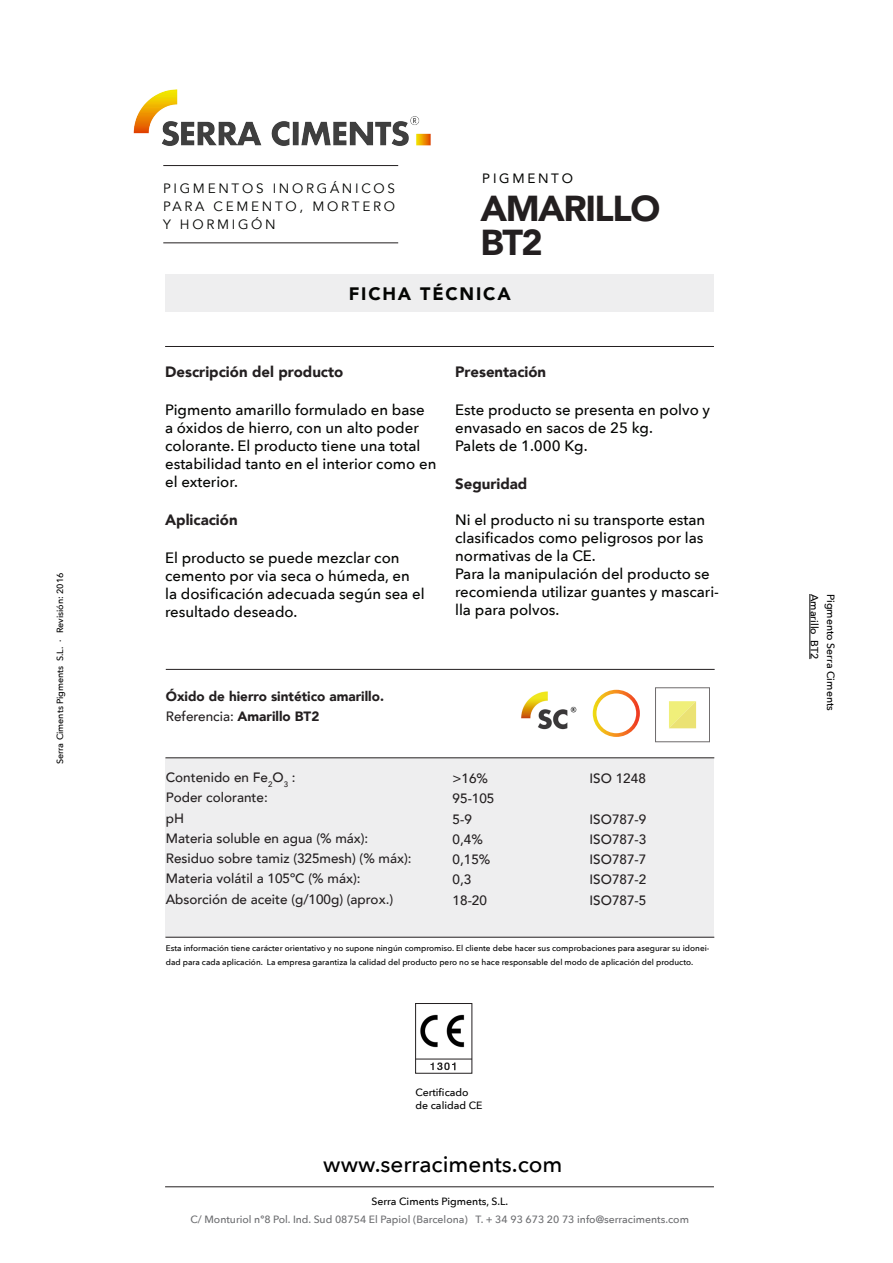
<style>
.page{position:relative;width:893px;height:1263px;background:#fff}
.page>*{position:absolute;margin:0;border:0;box-sizing:border-box;transform-origin:0 0}
.t1{font:900 36px "Avenir";letter-spacing:-.04em;color:#231f20}
.t2{font:500 22.5px "Avenir Next";color:#000}
.t3{font:900 18px "Avenir";letter-spacing:.1em;color:#040503}
.t4{font:500 15px/18px "Avenir Next";color:#040503}
.t5{font:900 15px "Avenir";color:#231f20}
.t6{font:500 13.5px "Avenir";color:#231f20}
.t7{font:13.5px "Avenir";letter-spacing:.2em;color:#040503}
.t8{font:900 13.5px "Avenir";color:#231f20}
.t9{font:13.5px "Avenir";letter-spacing:.2em;color:#040503}
.t10{font:500 10.5px "Avenir Next";color:#6c6d70}
.t11{font:500 10.5px "Avenir Next";color:#000}
.t12{font:500 9px "Avenir Next";color:#000}
.t13{font:500 8.25px/13.5px "Avenir Next";color:#000}
.s1{font-weight:900}
</style>
<div class="page">
<div style="left:165px;top:758px;width:549px;height:179px;background:#eeeeef"></div>
<div style="left:165px;top:274px;width:549px;height:37px;background:#eeeeef"></div>
<img style="left:430px;top:1062px;width:26px;height:9px">
<img style="left:420px;top:1014px;width:45px;height:34px">
<div style="left:415px;top:1003px;width:57px;height:70px;border:1px solid #231f20"></div>
<hr style="left:415px;top:1059px;width:57px;height:1px;background:#231f20">
<div style="left:593px;top:690px;width:47px;height:47px;border:4px solid #fff;border-radius:50%"></div>
<hr style="left:163px;top:242px;width:235px;height:1px;background:#231f20">
<hr style="left:810px;top:594px;width:1px;height:65px;background:#000">
<hr style="left:165px;top:1186px;width:549px;height:1px;background:#231f20">
<hr style="left:165px;top:346px;width:549px;height:1px;background:#231f20">
<hr style="left:166px;top:669px;width:549px;height:1px;background:#231f20">
<svg style="left:669px;top:701px;width:27px;height:27px"></svg>
<hr style="left:165px;top:757px;width:549px;height:1px;background:#231f20">
<hr style="left:165px;top:937px;width:549px;height:1px;background:#231f20">
<img style="left:521px;top:691px;width:56px;height:39px">
<img style="left:133px;top:89px;width:298px;height:78px">
<p class="t12" style="left:52px;top:764px;width:193px;rotate:-90deg">Serra Ciments Pigments S.L. · Revisión: 2016</p>
<p class="t7" style="left:163px;top:181px;width:234px">PIGMENTOS INORGÁNICOS</p>
<p class="t7" style="left:163px;top:199px;width:233px">PARA CEMENTO, MORTERO</p>
<p class="t7" style="left:163px;top:217px;width:114px">Y HORMIGÓN</p>
<p class="t9" style="left:482px;top:167px;width:92px">PIGMENTO</p>
<p class="t1" style="left:480px;top:177px;width:181px">AMARILLO</p>
<p class="t1" style="left:480px;top:212px;width:64px">BT2</p>
<p class="t3" style="left:349px;top:278px;width:163px">FICHA TÉCNICA</p>
<p class="t5" style="left:165px;top:359px;width:180px">Descripción del producto</p>
<p class="t4" style="left:165px;top:400px;width:273px">Pigmento amarillo formulado en base a óxidos de hierro, con un alto poder colorante. El producto tiene una total estabilidad tanto en el interior como en el exterior.</p>
<p class="t5" style="left:165px;top:507px;width:74px">Aplicación</p>
<p class="t4" style="left:165px;top:549px;width:261px">El producto se puede mezclar con cemento por via seca o húmeda, en la dosificación adecuada según sea el resultado deseado.</p>
<p class="t5" style="left:455px;top:359px;width:93px">Presentación</p>
<p class="t4" style="left:455px;top:400px;width:256px">Este producto se presenta en polvo y envasado en sacos de 25 kg.</p>
<p class="t4" style="left:455px;top:436px;width:134px">Palets de 1.000 Kg.</p>
<p class="t5" style="left:455px;top:471px;width:74px">Seguridad</p>
<p class="t4" style="left:455px;top:511px;width:252px">Ni el producto ni su transporte estan clasificados como peligrosos por las normativas de la CE.</p>
<p class="t4" style="left:455px;top:565px;width:265px">Para la manipulación del producto se recomienda utilizar guantes y mascari&shy;lla para polvos.</p>
<p class="t8" style="left:166px;top:685px;width:220px">Óxido de hierro sintético amarillo.</p>
<p class="t6" style="left:166px;top:705px;width:155px">Referencia: <span class="s1">Amarillo BT2</span></p>
<p class="t6" style="left:166px;top:766px;width:131px">Contenido en Fe<sub>2</sub>O<sub>3</sub> :</p>
<p class="t6" style="left:166px;top:786px;width:104px">Poder colorante:</p>
<p class="t6" style="left:166px;top:806px;width:20px">pH</p>
<p class="t6" style="left:166px;top:826px;width:204px">Materia soluble en agua (% máx):</p>
<p class="t6" style="left:166px;top:847px;width:247px">Residuo sobre tamiz (325mesh) (% máx):</p>
<p class="t6" style="left:166px;top:867px;width:196px">Materia volátil a 105ºC (% máx):</p>
<p class="t6" style="left:166px;top:887px;width:229px">Absorción de aceite (g/100g) (aprox.)</p>
<p class="t6" style="left:453px;top:767px;width:37px">&gt;16%</p>
<p class="t6" style="left:453px;top:787px;width:43px">95-105</p>
<p class="t6" style="left:453px;top:807px;width:21px">5-9</p>
<p class="t6" style="left:453px;top:827px;width:32px">0,4%</p>
<p class="t6" style="left:453px;top:848px;width:39px">0,15%</p>
<p class="t6" style="left:453px;top:868px;width:20px">0,3</p>
<p class="t6" style="left:453px;top:888px;width:36px">18-20</p>
<p class="t6" style="left:590px;top:767px;width:58px">ISO 1248</p>
<p class="t6" style="left:590px;top:807px;width:58px">ISO787-9</p>
<p class="t6" style="left:590px;top:827px;width:58px">ISO787-3</p>
<p class="t6" style="left:590px;top:848px;width:58px">ISO787-7</p>
<p class="t6" style="left:590px;top:868px;width:58px">ISO787-2</p>
<p class="t6" style="left:590px;top:888px;width:58px">ISO787-5</p>
<p class="t13" style="left:166px;top:941px;width:545px">Esta información tiene carácter orientativo y no supone ningún compromiso. El cliente debe hacer sus comprobaciones para asegurar su idonei&shy;dad para cada aplicación. La empresa garantiza la calidad del producto pero no se hace responsable del modo de aplicación del producto.</p>
<p class="t11" style="left:415px;top:1083px;width:55px">Certificado</p>
<p class="t11" style="left:415px;top:1096px;width:69px">de calidad CE</p>
<p class="t2" style="left:323px;top:1145px;width:241px">www.serraciments.com</p>
<p class="t11" style="left:371px;top:1192px;width:138px">Serra Ciments Pigments, S.L.</p>
<p class="t10" style="left:190px;top:1210px;width:500px">C/ Monturiol nº8 Pol. Ind. Sud 08754 El Papiol (Barcelona) T. + 34 93 673 20 73 info@serraciments.com</p>
<p class="t11" style="left:823px;top:594px;width:67px;rotate:90deg">Amarillo BT2</p>
<p class="t11" style="left:840px;top:594px;width:118px;rotate:90deg">Pigmento Serra Ciments</p>
</div>
